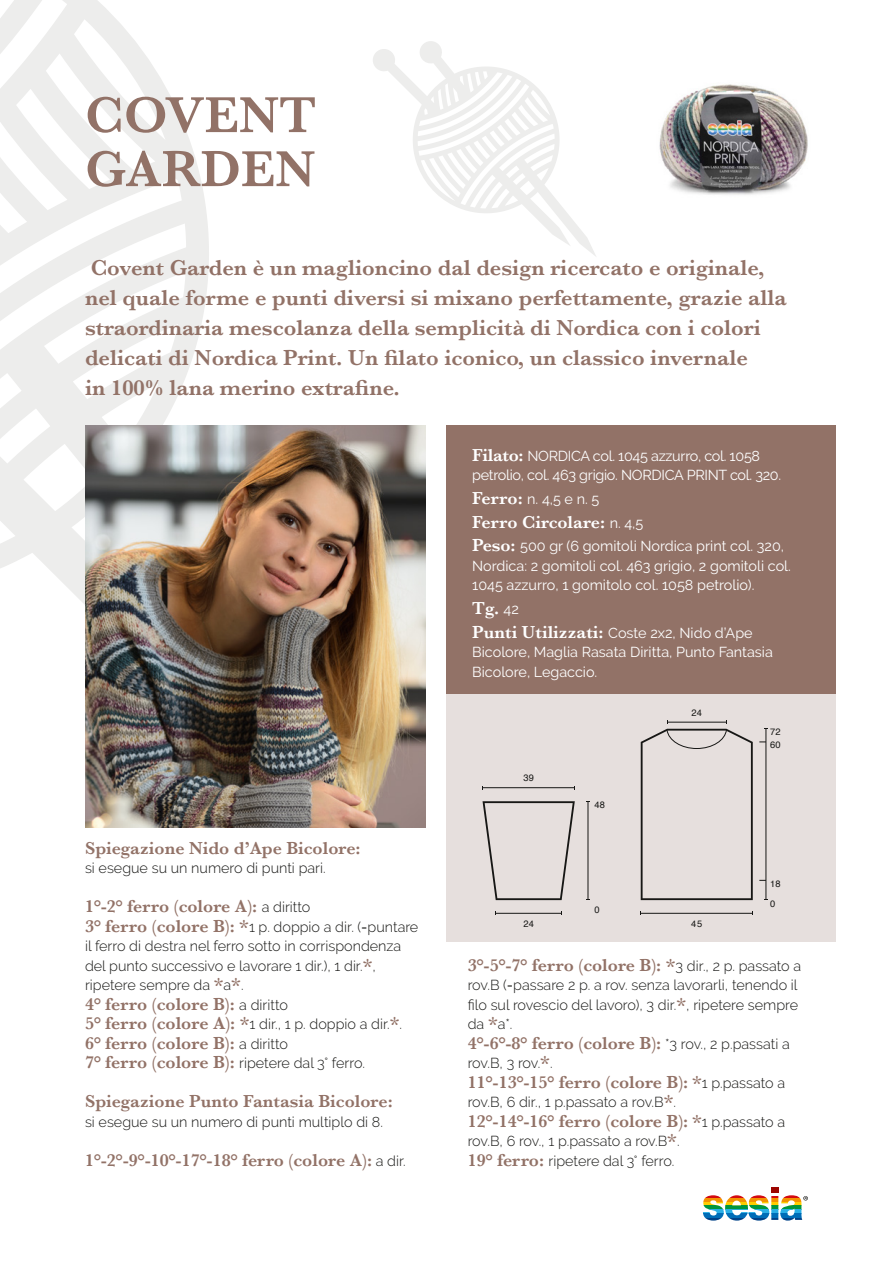
<style>
.page{position:relative;width:893px;height:1263px;background:#fff}
.page>*{position:absolute;margin:0;border:0;box-sizing:border-box;transform-origin:0 0}
.t1{font:600 52.5px/54px "Baskerville";color:#927267}
.t2{font:600 22.5px/30px "Baskerville";color:#927267}
.t3{font:600 18px "Baskerville";color:#927267}
.t4{font:600 18px "Baskerville";color:#fff}
.t5{font:300 14.4px/19.5px "Raleway";color:#171715}
.t6{font:14.4px/19.5px "Raleway";color:#fff}
.t7{font:14.4px/19.5px "Raleway";letter-spacing:-.02em;color:#fff}
.t8{font:9.3px/12.8px "Helvetica";letter-spacing:.02em;color:#171715}
.s1{font-family:"Baskerville";font-weight:600;font-size:18px}
.s2{font-family:"Raleway";font-weight:400;font-size:14.4px}
.s3{font-family:"Raleway";font-weight:300;font-size:14.4px;color:#171715}
.s4{font-family:"Baskerville";font-weight:600;font-size:18px;color:#927267}
</style>
<div class="page">
<svg style="left:0;top:0;width:209px;height:802px"></svg>
<svg style="left:373px;top:41px;width:223px;height:215px"></svg>
<div style="left:446px;top:694px;width:389px;height:247px;background:#e6dfdd"></div>
<div style="left:446px;top:425px;width:389px;height:269px;background:#927267"></div>
<img style="left:86px;top:425px;width:339px;height:402px">
<hr style="left:483px;top:787px;width:92px;height:1px;background:#171715">
<hr style="left:588px;top:801px;width:1px;height:99px;background:#171715">
<hr style="left:496px;top:913px;width:65px;height:1px;background:#171715">
<svg style="left:482px;top:801px;width:93px;height:99px"></svg>
<hr style="left:641px;top:913px;width:111px;height:1px;background:#171715">
<hr style="left:766px;top:729px;width:1px;height:171px;background:#171715">
<svg style="left:641px;top:721px;width:112px;height:179px"></svg>
<img style="left:659px;top:84px;width:149px;height:111px">
<svg style="left:703px;top:1187px;width:105px;height:34px"></svg>
<h1 class="t1" style="left:85px;top:88px;width:233px">COVENT<br>GARDEN</h1>
<p class="t2" style="left:85px;top:253px;width:703px">Covent Garden è un maglioncino dal design ricercato e originale, nel quale forme e punti diversi si mixano perfettamente, grazie alla straordinaria mescolanza della semplicità di Nordica con i colori delicati di Nordica Print. Un filato iconico, un classico invernale<br>in 100% lana merino extrafine.</p>
<p class="t7" style="left:472px;top:446px;width:310px"><span class="s1">Filato:</span> NORDICA col. 1045 azzurro, col. 1058 petrolio, col. 463 grigio. NORDICA PRINT col. 320.</p>
<p class="t6" style="left:472px;top:489px;width:129px"><span class="s1">Ferro:</span> n. 4,5 e n. 5</p>
<p class="t4" style="left:472px;top:509px;width:173px">Ferro Circolare: <span class="s2">n. 4,5</span></p>
<p class="t6" style="left:472px;top:536px;width:320px"><span class="s1">Peso:</span> 500 gr (6 gomitoli Nordica print col. 320,<br>Nordica: 2 gomitoli col. 463 grigio, 2 gomitoli col.<br>1045 azzurro, 1 gomitolo col. 1058 petrolio).</p>
<p class="t4" style="left:472px;top:595px;width:48px">Tg. <span class="s2">42</span></p>
<p class="t6" style="left:472px;top:623px;width:302px"><span class="s1">Punti Utilizzati:</span> Coste 2x2, Nido d’Ape<br>Bicolore, Maglia Rasata Diritta, Punto Fantasia<br>Bicolore, Legaccio.</p>
<p class="t3" style="left:85px;top:835px;width:277px">Spiegazione Nido d’Ape Bicolore:</p>
<p class="t5" style="left:85px;top:858px;width:242px">si esegue su un numero di punti pari.</p>
<p class="t3" style="left:85px;top:894px;width:227px">1°-2° ferro (colore A): <span class="s3">a diritto</span></p>
<p class="t5" style="left:85px;top:917px;width:335px"><span class="s4">3° ferro (colore B): *</span>1 p. doppio a dir. (=puntare il ferro di destra nel ferro sotto in corrispondenza del punto successivo e lavorare 1 dir.), 1 dir.<span class="s4">*</span>, ripetere sempre da <span class="s4">*</span>a<span class="s4">*</span>.</p>
<p class="t3" style="left:85px;top:991px;width:204px">4° ferro (colore B): <span class="s3">a diritto</span></p>
<p class="t5" style="left:85px;top:1014px;width:319px"><span class="s4">5° ferro (colore A): *</span>1 dir., 1 p. doppio a dir.<span class="s4">*</span>.</p>
<p class="t3" style="left:85px;top:1030px;width:204px">6° ferro (colore B): <span class="s3">a diritto</span></p>
<p class="t5" style="left:85px;top:1053px;width:282px"><span class="s4">7° ferro (colore B):</span> ripetere dal 3° ferro.</p>
<p class="t3" style="left:85px;top:1089px;width:309px">Spiegazione Punto Fantasia Bicolore:</p>
<p class="t5" style="left:85px;top:1112px;width:299px">si esegue su un numero di punti multiplo di 8.</p>
<p class="t3" style="left:85px;top:1147px;width:322px">1°-2°-9°-10°-17°-18° ferro (colore A): <span class="s3">a dir.</span></p>
<p class="t8" style="left:523px;top:772px;width:12px">39</p>
<p class="t8" style="left:595px;top:798px;width:12px">48</p>
<p class="t8" style="left:595px;top:904px;width:7px">0</p>
<p class="t8" style="left:691px;top:706px;width:12px">24</p>
<p class="t8" style="left:523px;top:917px;width:12px">24</p>
<p class="t8" style="left:691px;top:917px;width:13px">45</p>
<p class="t8" style="left:770px;top:726px;width:12px">72<br>60</p>
<p class="t8" style="left:770px;top:874px;width:12px;line-height:19.8px">18<br>0</p>
<p class="t3" style="left:468px;top:952px;width:335px">3°-5°-7° ferro (colore B): *<span class="s3">3 dir., 2 p. passato a</span></p>
<p class="t5" style="left:468px;top:975px;width:332px;text-align:justify">rov.B (=passare 2 p. a rov. senza lavorarli, tenendo il filo sul rovescio del lavoro), 3 dir.<span class="s4">*</span>, ripetere sempre da <span class="s4">*</span>a*.</p>
<p class="t3" style="left:468px;top:1030px;width:323px">4°-6°-8° ferro (colore B): <span class="s3">*3 rov., 2 p.passati a</span></p>
<p class="t5" style="left:468px;top:1053px;width:86px">rov.B, 3 rov.<span class="s4">*</span>.</p>
<p class="t3" style="left:468px;top:1069px;width:319px">11°-13°-15° ferro (colore B): *<span class="s3">1 p.passato a</span></p>
<p class="t5" style="left:468px;top:1092px;width:210px">rov.B, 6 dir., 1 p.passato a rov.B<span class="s4">*</span>.</p>
<p class="t3" style="left:468px;top:1108px;width:319px">12°-14°-16° ferro (colore B): *<span class="s3">1 p.passato a</span></p>
<p class="t5" style="left:468px;top:1131px;width:213px">rov.B, 6 rov., 1 p.passato a rov.B<span class="s4">*</span>.<br><span class="s4">19° ferro:</span> ripetere dal 3° ferro.</p>
</div>
